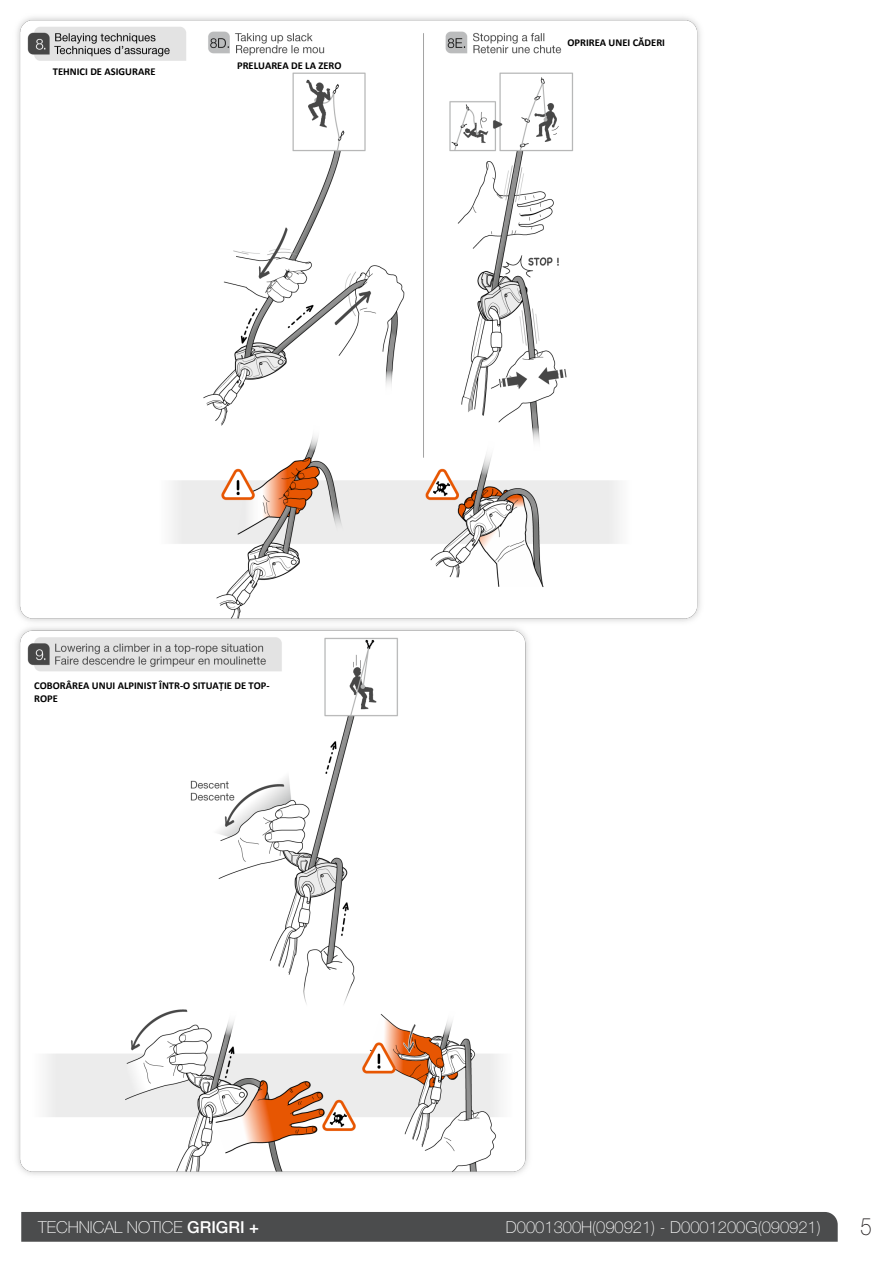
<style>
.page{position:relative;width:893px;height:1263px;background:#fff}
.page>*{position:absolute;margin:0;border:0;box-sizing:border-box;transform-origin:0 0}
.t1{font:100 24px "Helvetica Neue LT Pro";color:#231f20;scale:.85 1}
.t2{font:100 16.5px "Helvetica Neue LT Pro";color:#fff}
.t3{font:700 10.5px/12.6px "Calibri";color:#000}
.s1{font-weight:500}
</style>
<div class="page">
<img style="left:17px;top:17px;width:821px;height:1225px">
<p class="t3" style="left:53px;top:65px;width:104px">TEHNICI DE ASIGURARE</p>
<p class="t3" style="left:237px;top:59px;width:106px">PRELUAREA DE LA ZERO</p>
<p class="t3" style="left:567px;top:36px;width:99px">OPRIREA UNEI CĂDERI</p>
<p class="t3" style="left:34px;top:679px;width:237px">COBORÂREA UNUI ALPINIST ÎNTR-O SITUAȚIE DE TOP-<br>ROPE</p>
<h2 class="t2" style="left:38px;top:1217px;width:222px">TECHNICAL NOTICE <span class="s1">GRIGRI +</span></h2>
<h2 class="t2" style="left:506px;top:1217px;width:316px">D0001300H(090921) - D0001200G(090921)</h2>
<h1 class="t1" style="left:860px;top:1212px;width:15px">5</h1>
</div>
